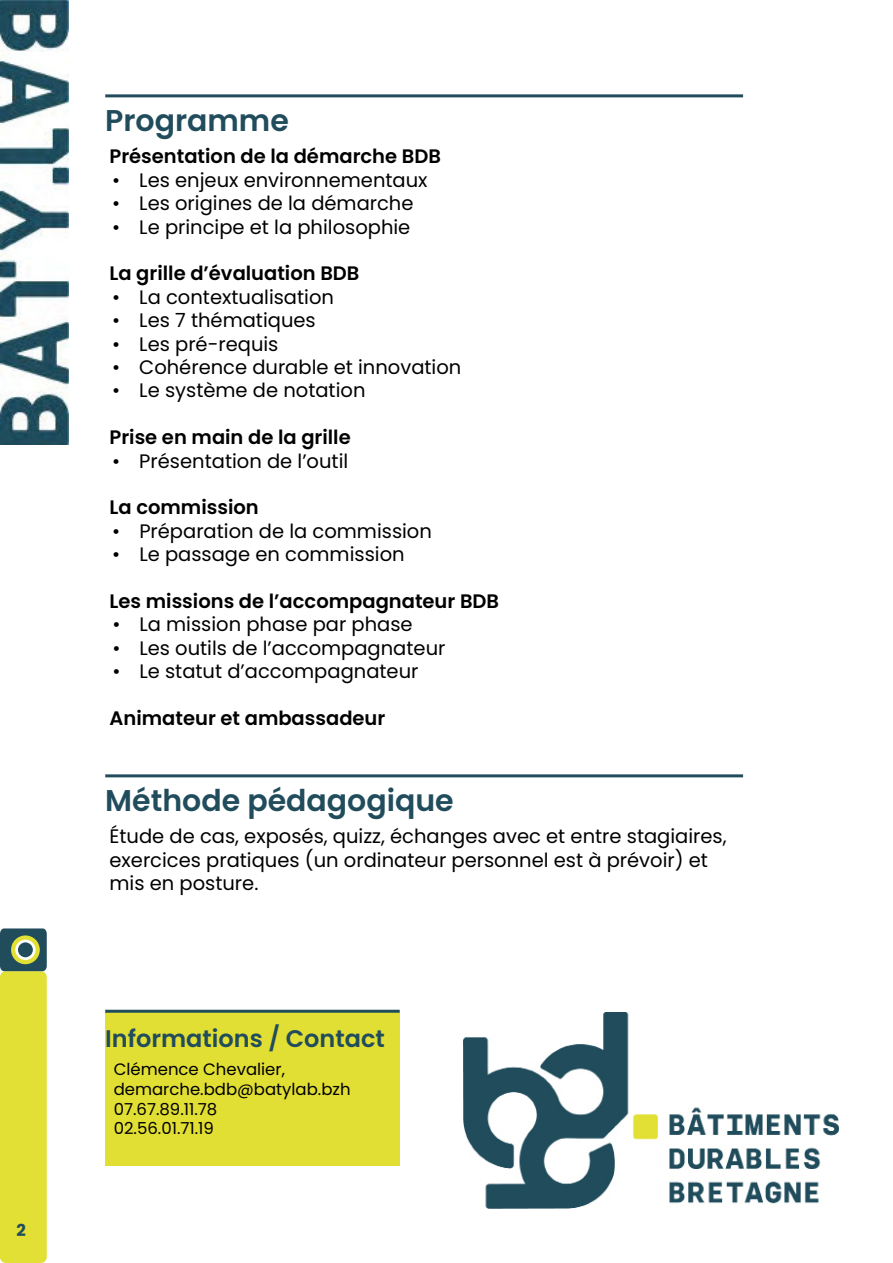
<style>
.page{position:relative;width:893px;height:1263px;background:#fff}
.page>*{position:absolute;margin:0;border:0;box-sizing:border-box;transform-origin:0 0}
.t1{font:600 30px "Poppins";color:#204c5c}
.t2{font:600 24px "Poppins";color:#204c5c}
.t3{font:19.5px/23.4px "Poppins";color:#000}
.t4{font:600 19.5px "Poppins";color:#000}
.t5{font:16.5px/19.8px "Poppins";color:#000}
.t6{font:700 16.5px "Poppins";color:#204c5c}
</style>
<div class="page">
<img style="left:0;top:0;width:69px;height:444px">
<hr style="left:105px;top:94px;width:638px;height:3px;background:#204c5c">
<hr style="left:105px;top:774px;width:638px;height:3px;background:#204c5c">
<img style="left:463px;top:1012px;width:376px;height:197px">
<div style="left:105px;top:1012px;width:295px;height:153px;background:#e1de34"></div>
<hr style="left:105px;top:1010px;width:295px;height:3px;background:#204c5c">
<div style="left:0;top:971px;width:47px;height:292px;background:#e2e035;border-radius:6px"></div>
<svg style="left:0;top:928px;width:47px;height:43px"></svg>
<svg style="left:11px;top:935px;width:29px;height:29px"></svg>
<svg style="left:15px;top:940px;width:21px;height:20px"></svg>
<div style="left:18px;top:942px;width:15px;height:15px;background:#204c5c;border-radius:50%"></div>
<p class="t6" style="left:17px;top:1220px;width:11px">2</p>
<h1 class="t1" style="left:105px;top:103px;width:185px">Programme</h1>
<p class="t4" style="left:109px;top:145px;width:333px">Présentation de la démarche BDB</p>
<p class="t3" style="left:112px;top:169px;width:317px">• Les enjeux environnementaux</p>
<p class="t3" style="left:112px;top:192px;width:303px">• Les origines de la démarche</p>
<p class="t3" style="left:112px;top:215px;width:300px">• Le principe et la philosophie</p>
<p class="t4" style="left:110px;top:262px;width:251px">La grille d’évaluation BDB</p>
<p class="t3" style="left:112px;top:286px;width:223px">• La contextualisation</p>
<p class="t3" style="left:112px;top:309px;width:205px">• Les 7 thématiques</p>
<p class="t3" style="left:112px;top:332px;width:168px">• Les pré-requis</p>
<p class="t3" style="left:112px;top:356px;width:351px">• Cohérence durable et innovation</p>
<p class="t3" style="left:112px;top:379px;width:255px">• Le système de notation</p>
<p class="t4" style="left:110px;top:426px;width:243px">Prise en main de la grille</p>
<p class="t3" style="left:112px;top:449px;width:237px">• Présentation de l’outil</p>
<p class="t4" style="left:110px;top:496px;width:151px">La commission</p>
<p class="t3" style="left:112px;top:520px;width:321px">• Préparation de la commission</p>
<p class="t3" style="left:112px;top:543px;width:294px">• Le passage en commission</p>
<p class="t4" style="left:110px;top:589px;width:391px">Les missions de l’accompagnateur BDB</p>
<p class="t3" style="left:112px;top:613px;width:302px">• La mission phase par phase</p>
<p class="t3" style="left:112px;top:637px;width:335px">• Les outils de l’accompagnateur</p>
<p class="t3" style="left:112px;top:660px;width:308px">• Le statut d’accompagnateur</p>
<p class="t4" style="left:110px;top:706px;width:277px">Animateur et ambassadeur</p>
<h1 class="t1" style="left:105px;top:783px;width:350px">Méthode pédagogique</h1>
<p class="t3" style="left:109px;top:825px;width:619px">Étude de cas, exposés, quizz, échanges avec et entre stagiaires, exercices pratiques (un ordinateur personnel est à prévoir) et mis en posture.</p>
<p class="t2" style="left:105px;top:1024px;width:281px">Informations / Contact</p>
<p class="t5" style="left:114px;top:1060px;width:238px">Clémence Chevalier, demarche.bdb@batylab.bzh<br>07.67.89.11.78<br>02.56.01.71.19</p>
</div>
